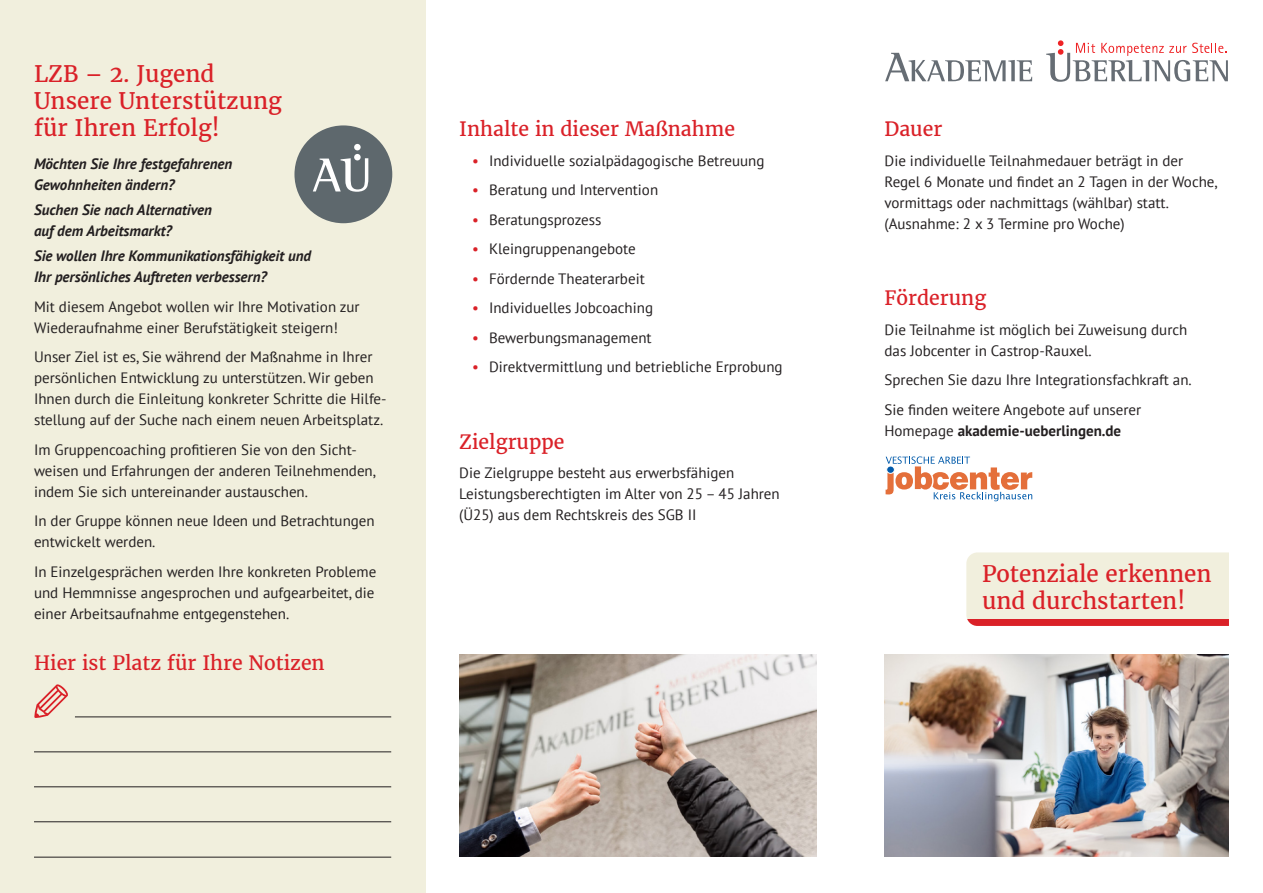
<style>
.page{position:relative;width:1263px;height:893px;background:#fff}
.page>*{position:absolute;margin:0;border:0;box-sizing:border-box;transform-origin:0 0}
.t1{font:22.5px/27px "Merriweather";color:#da2128}
.t2{font:19.5px "Merriweather";color:#da2128}
.t3{font:15px/21px "PT Sans";color:#231f20}
.t4{font:italic 700 15px/21px "PT Sans";color:#231f20}
.t5{font:700 15px "PT Sans";color:#231f20}
.s1{color:#da2128}
.s2{font-weight:400}
</style>
<div class="page">
<div style="left:0;top:0;width:425px;height:893px;background:#f1efdd"></div>
<div style="left:294px;top:125px;width:98px;height:98px;background:#5e686d;border-radius:50%"></div>
<svg style="left:313px;top:158px;width:55px;height:34px"></svg>
<div style="left:354px;top:154px;width:7px;height:6px;background:#fff;border-radius:50%"></div>
<div style="left:354px;top:144px;width:7px;height:6px;background:#fff;border-radius:50%"></div>
<img style="left:459px;top:655px;width:357px;height:201px">
<svg style="left:885px;top:53px;width:147px;height:28px"></svg>
<svg style="left:1046px;top:40px;width:182px;height:42px"></svg>
<hr style="left:75px;top:716px;width:316px;height:1px;background:#231f20">
<hr style="left:34px;top:751px;width:357px;height:1px;background:#231f20">
<hr style="left:34px;top:786px;width:357px;height:1px;background:#231f20">
<hr style="left:34px;top:821px;width:357px;height:1px;background:#231f20">
<svg style="left:34px;top:684px;width:34px;height:34px"></svg>
<hr style="left:34px;top:857px;width:357px;height:1px;background:#231f20">
<div style="left:966px;top:552px;width:263px;height:67px;background:#f1efdd"></div>
<div style="left:966px;top:619px;width:263px;height:7px;background:#da2128"></div>
<img style="left:884px;top:655px;width:345px;height:201px">
<svg style="left:885px;top:456px;width:147px;height:45px"></svg>
<h1 class="t1" style="left:34px;top:60px;width:249px">LZB – 2. Jugend<br>Unsere Unterstützung für Ihren Erfolg!</h1>
<p class="t4" style="left:34px;top:153px;width:200px">Möchten Sie Ihre festgefahrenen<br>Gewohnheiten ändern?</p>
<p class="t4" style="left:34px;top:199px;width:179px">Suchen Sie nach Alternativen auf dem Arbeitsmarkt?</p>
<p class="t4" style="left:34px;top:245px;width:279px">Sie wollen Ihre Kommunikationsfähigkeit und<br>Ihr persönliches Auftreten verbessern?</p>
<p class="t3" style="left:34px;top:295px;width:327px">Mit diesem Angebot wollen wir Ihre Motivation zur<br>Wiederaufnahme einer Berufstätigkeit steigern!</p>
<p class="t3" style="left:34px;top:346px;width:354px">Unser Ziel ist es, Sie während der Maßnahme in Ihrer persönlichen Entwicklung zu unterstützen. Wir geben Ihnen durch die Einleitung konkreter Schritte die Hilfe&shy;stellung auf der Suche nach einem neuen Arbeitsplatz.</p>
<p class="t3" style="left:34px;top:438px;width:343px">Im Gruppencoaching profitieren Sie von den Sicht&shy;weisen und Erfahrungen der anderen Teilnehmenden, indem Sie sich untereinander austauschen.</p>
<p class="t3" style="left:34px;top:510px;width:342px">In der Gruppe können neue Ideen und Betrachtungen entwickelt werden.</p>
<p class="t3" style="left:34px;top:560px;width:344px">In Einzelgesprächen werden Ihre konkreten Probleme und Hemmnisse angesprochen und aufgearbeitet, die einer Arbeitsaufnahme entgegenstehen.</p>
<h2 class="t2" style="left:34px;top:651px;width:292px">Hier ist Platz für Ihre Notizen</h2>
<h2 class="t2" style="left:459px;top:117px;width:277px">Inhalte in dieser Maßnahme</h2>
<p class="t3" style="left:472px;top:150px;width:294px"><span class="s1">•</span> Individuelle sozialpädagogische Betreuung</p>
<p class="t3" style="left:472px;top:179px;width:188px"><span class="s1">•</span> Beratung und Intervention</p>
<p class="t3" style="left:472px;top:209px;width:131px"><span class="s1">•</span> Beratungsprozess</p>
<p class="t3" style="left:472px;top:238px;width:165px"><span class="s1">•</span> Kleingruppenangebote</p>
<p class="t3" style="left:472px;top:268px;width:174px"><span class="s1">•</span> Fördernde Theaterarbeit</p>
<p class="t3" style="left:472px;top:297px;width:183px"><span class="s1">•</span> Individuelles Jobcoaching</p>
<p class="t3" style="left:472px;top:327px;width:181px"><span class="s1">•</span> Bewerbungsmanagement</p>
<p class="t3" style="left:472px;top:356px;width:312px"><span class="s1">•</span> Direktvermittlung und betriebliche Erprobung</p>
<h2 class="t2" style="left:459px;top:430px;width:107px">Zielgruppe</h2>
<p class="t3" style="left:459px;top:462px;width:322px">Die Zielgruppe besteht aus erwerbsfähigen<br>Leistungsberechtigten im Alter von 25 – 45 Jahren (Ü25) aus dem Rechtskreis des SGB II</p>
<h2 class="t2" style="left:884px;top:117px;width:59px">Dauer</h2>
<p class="t3" style="left:884px;top:150px;width:334px">Die individuelle Teilnahmedauer beträgt in der Regel 6 Monate und findet an 2 Tagen in der Woche, vormittags oder nachmittags (wählbar) statt. (Ausnahme: 2 x 3 Termine pro Woche)</p>
<h2 class="t2" style="left:884px;top:286px;width:103px">Förderung</h2>
<p class="t3" style="left:884px;top:319px;width:304px">Die Teilnahme ist möglich bei Zuweisung durch das Jobcenter in Castrop-Rauxel.</p>
<p class="t3" style="left:884px;top:365px;width:309px;line-height:29.5px">Sprechen Sie dazu Ihre Integrationsfachkraft an.<br>Sie finden weitere Angebote auf unserer</p>
<p class="t5" style="left:884px;top:421px;width:238px"><span class="s2">Homepage</span> akademie-ueberlingen.de</p>
<h1 class="t1" style="left:982px;top:560px;width:231px">Potenziale erkennen und durchstarten!</h1>
</div>
